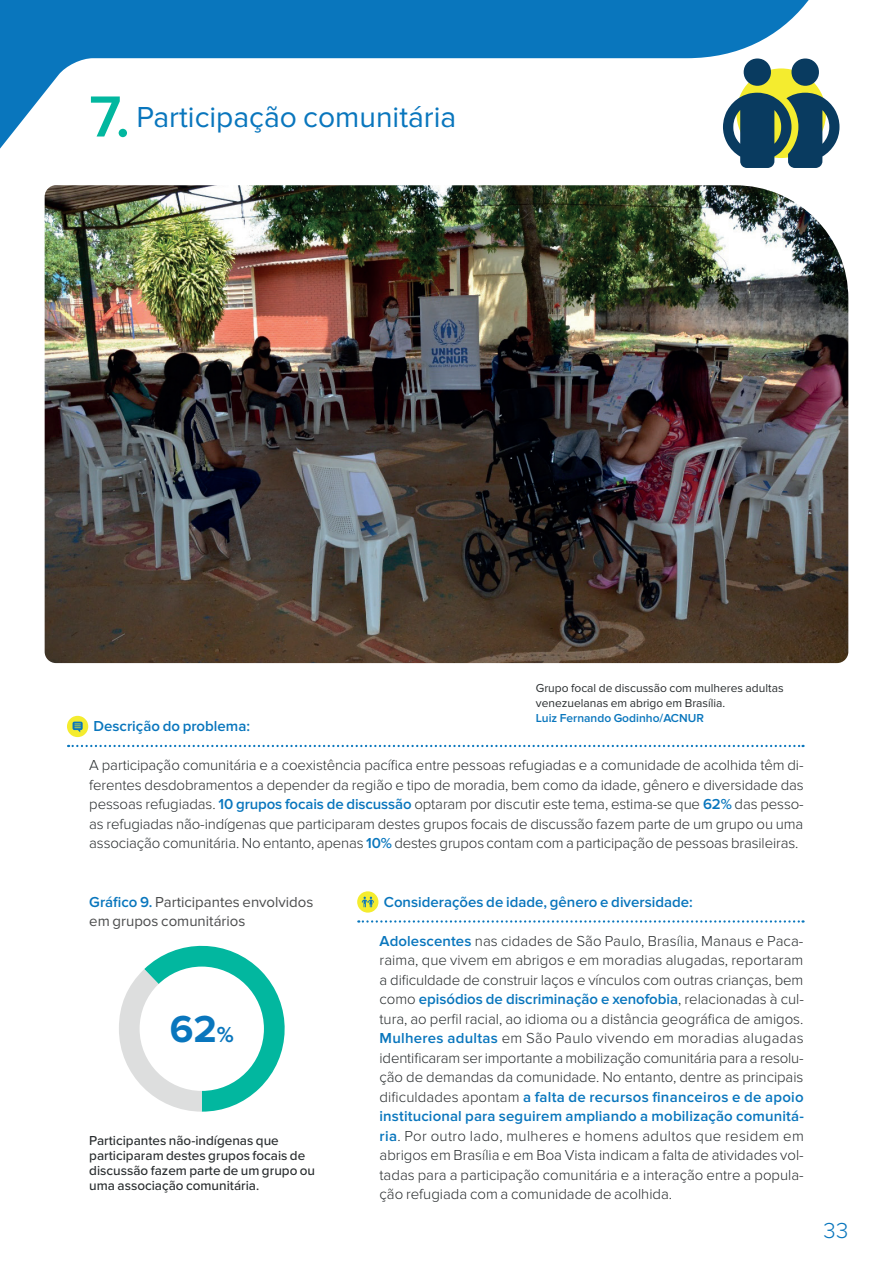
<style>
.page{position:relative;width:893px;height:1263px;background:#fff}
.page>*{position:absolute;margin:0;border:0;box-sizing:border-box;transform-origin:0 0}
.t1{font:700 39px "Proxima Nova";color:#0976bd}
.t2{font:30px "Proxima Nova";color:#0976bd}
.t3{font:300 22.5px "Proxima Nova";color:#0976bd}
.t4{font:300 15px/19.5px "Proxima Nova";letter-spacing:-.005em;color:#292d2f;text-align:justify}
.t5{font:600 15px "Proxima Nova";color:#0976bd}
.t6{font:15px/19.5px "Proxima Nova";color:#4b4c4d}
.t7{font:500 13.5px/15px "Proxima Nova";color:#292d2f}
.t8{font:12px/15px "Proxima Nova";color:#292d2f}
.t9{font:600 12px "Proxima Nova";color:#0976bd}
.s1{font-weight:600;font-size:60px;color:#02b79f}
.s2{font-weight:600;color:#0976bd}
.s3{font-size:22.5px}
</style>
<div class="page">
<img style="left:45px;top:370px;width:803px;height:293px">
<img style="left:0;top:0;width:849px;height:370px">
<svg style="left:68px;top:745px;width:735px;height:2px"></svg>
<svg style="left:67px;top:716px;width:21px;height:21px"></svg>
<svg style="left:358px;top:920px;width:445px;height:3px"></svg>
<svg style="left:357px;top:891px;width:21px;height:22px"></svg>
<svg style="left:119px;top:945px;width:166px;height:167px"></svg>
<div style="left:140px;top:966px;width:124px;height:125px;background:#fff;border-radius:50%"></div>
<svg style="left:723px;top:58px;width:116px;height:110px"></svg>
<h2 class="t2" style="left:89px;top:100px;width:369px"><span class="s1">7.</span> Participação comunitária</h2>
<p class="t8" style="left:536px;top:681px;width:249px">Grupo focal de discussão com mulheres adultas venezuelanas em abrigo em Brasília.</p>
<p class="t9" style="left:536px;top:711px;width:170px">Luiz Fernando Godinho/ACNUR</p>
<p class="t5" style="left:94px;top:718px;width:158px">Descrição do problema:</p>
<p class="t4" style="left:89px;top:756px;width:716px">A participação comunitária e a coexistência pacífica entre pessoas refugiadas e a comunidade de acolhida têm di&shy;ferentes desdobramentos a depender da região e tipo de moradia, bem como da idade, gênero e diversidade das pessoas refugiadas. <span class="s2">10 grupos focais de discussão</span> optaram por discutir este tema, estima-se que <span class="s2">62%</span> das pesso&shy;as refugiadas não-indígenas que participaram destes grupos focais de discussão fazem parte de um grupo ou uma associação comunitária. No entanto, apenas <span class="s2">10%</span> destes grupos contam com a participação de pessoas brasileiras.</p>
<p class="t6" style="left:89px;top:892px;width:226px"><span class="s2">Gráfico 9.</span> Participantes envolvidos em grupos comunitários</p>
<h1 class="t1" style="left:170px;top:1006px;width:66px">62<span class="s3">%</span></h1>
<p class="t7" style="left:89px;top:1132px;width:227px">Participantes não-indígenas que participaram destes grupos focais de discussão fazem parte de um grupo ou uma associação comunitária.</p>
<p class="t5" style="left:384px;top:893px;width:311px">Considerações de idade, gênero e diversidade:</p>
<p class="t4" style="left:379px;top:931px;width:426px"><span class="s2">Adolescentes</span> nas cidades de São Paulo, Brasília, Manaus e Paca&shy;raima, que vivem em abrigos e em moradias alugadas, reportaram a dificuldade de construir laços e vínculos com outras crianças, bem como <span class="s2">episódios de discriminação e xenofobia</span>, relacionadas à cul&shy;tura, ao perfil racial, ao idioma ou a distância geográfica de amigos.<br><span class="s2">Mulheres adultas</span> em São Paulo vivendo em moradias alugadas identificaram ser importante a mobilização comunitária para a resolu&shy;ção de demandas da comunidade. No entanto, dentre as principais dificuldades apontam <span class="s2">a falta de recursos financeiros e de apoio institucional para seguirem ampliando a mobilização comunitá&shy;ria</span>. Por outro lado, mulheres e homens adultos que residem em abrigos em Brasília e em Boa Vista indicam a falta de atividades vol&shy;tadas para a participação comunitária e a interação entre a popula&shy;ção refugiada com a comunidade de acolhida.</p>
<h3 class="t3" style="left:823px;top:1218px;width:26px">33</h3>
</div>
